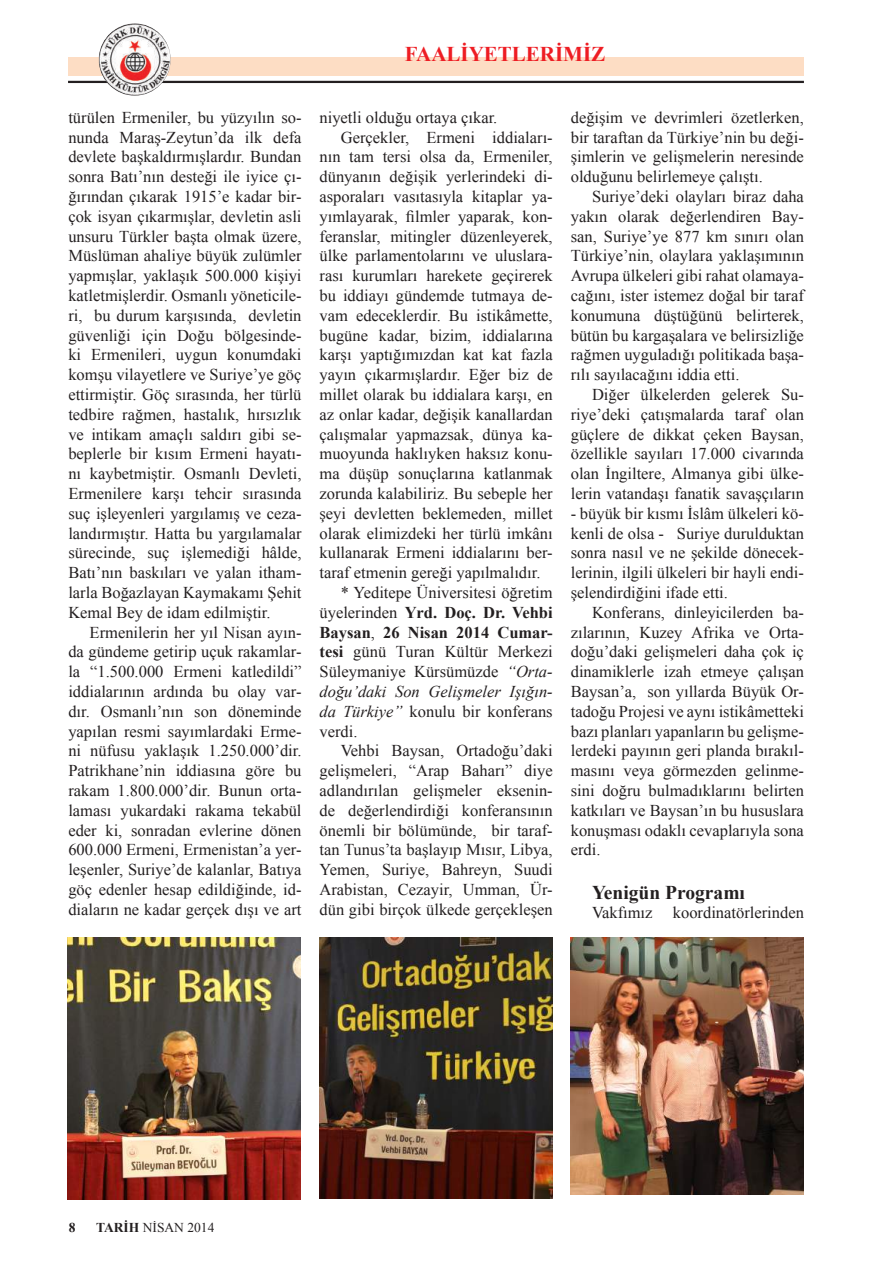
<style>
.page{position:relative;width:872px;height:1263px;background:#fff}
.page>*{position:absolute;margin:0;border:0;box-sizing:border-box;transform-origin:0 0}
.t1{font:700 21px "Times New Roman";color:#ee1d23}
.t2{font:700 19.5px "Times New Roman";color:#231f20}
.t3{font:16.5px/19.8px "Times New Roman";color:#231f20;text-align:justify}
.t4{font:700 16.5px "Times New Roman";color:#231f20}
.t5{font:italic 16.5px "Times New Roman";color:#231f20}
.t6{font:13.5px "Times New Roman";color:#231f20}
.t7{font:700 13.5px "Times New Roman";color:#231f20}
.s1{font-weight:400}
.s2{font-weight:700}
.s3{font-style:italic}
</style>
<div class="page">
<div style="left:68px;top:57px;width:736px;height:19px;background:#fdddc4"></div>
<hr style="left:68px;top:81px;width:736px;height:2px;background:#231f20">
<img style="left:99px;top:23px;width:72px;height:73px">
<img style="left:67px;top:938px;width:233px;height:261px">
<img style="left:319px;top:938px;width:234px;height:261px">
<img style="left:570px;top:938px;width:234px;height:256px">
<p class="t1" style="left:405px;top:39px;width:202px">FAALİYETLERİMİZ</p>
<p class="t3" style="left:68px;top:107px;width:235px">türülen Ermeniler, bu yüzyılın so&shy;nunda Maraş-Zeytun’da ilk defa devlete başkaldırmışlardır. Bundan sonra Batı’nın desteği ile iyice çı&shy;ğırından çıkarak 1915’e kadar bir&shy;çok isyan çıkarmışlar, devletin asli unsuru Türkler başta olmak üzere, Müslüman ahaliye büyük zulümler yapmışlar, yaklaşık 500.000 kişiyi katletmişlerdir. Osmanlı yöneticile&shy;ri, bu durum karşısında, devletin güvenliği için Doğu bölgesinde&shy;ki Ermenileri, uygun konumdaki komşu vilayetlere ve Suriye’ye göç ettirmiştir. Göç sırasında, her türlü tedbire rağmen, hastalık, hırsızlık ve intikam amaçlı saldırı gibi se&shy;beplerle bir kısım Ermeni hayatı&shy;nı kaybetmiştir. Osmanlı Devleti, Ermenilere karşı tehcir sırasında suç işleyenleri yargılamış ve ceza&shy;landırmıştır. Hatta bu yargılamalar sürecinde, suç işlemediği hâlde, Batı’nın baskıları ve yalan itham&shy;larla Boğazlayan Kaymakamı Şehit Kemal Bey de idam edilmiştir.</p>
<p class="t3" style="left:68px;top:622px;width:235px;text-indent:21px">Ermenilerin her yıl Nisan ayın&shy;da gündeme getirip uçuk rakamlar&shy;la “1.500.000 Ermeni katledildi” iddialarının ardında bu olay var&shy;dır. Osmanlı’nın son döneminde yapılan resmi sayımlardaki Erme&shy;ni nüfusu yaklaşık 1.250.000’dir.<br>Patrikhane’nin iddiasına göre bu rakam 1.800.000’dir. Bunun orta&shy;laması yukardaki rakama tekabül eder ki, sonradan evlerine dönen 600.000 Ermeni, Ermenistan’a yer&shy;leşenler, Suriye’de kalanlar, Batıya göç edenler hesap edildiğinde, id&shy;diaların ne kadar gerçek dışı ve art</p>
<p class="t3" style="left:319px;top:107px;width:179px">niyetli olduğu ortaya çıkar.</p>
<p class="t3" style="left:341px;top:127px;width:213px">Gerçekler, Ermeni iddiaları-</p>
<p class="t3" style="left:319px;top:147px;width:235px">nın tam tersi olsa da, Ermeniler,</p>
<p class="t3" style="left:319px;top:166px;width:235px">dünyanın değişik yerlerindeki di-</p>
<p class="t3" style="left:319px;top:186px;width:235px">asporaları vasıtasıyla kitaplar ya-</p>
<p class="t3" style="left:319px;top:206px;width:235px">yımlayarak, filmler yaparak, kon-</p>
<p class="t3" style="left:319px;top:226px;width:235px">feranslar, mitingler düzenleyerek,</p>
<p class="t3" style="left:319px;top:246px;width:235px">ülke parlamentolarını ve uluslara-</p>
<p class="t3" style="left:319px;top:265px;width:235px">rası kurumları harekete geçirerek</p>
<p class="t3" style="left:319px;top:285px;width:235px">bu iddiayı gündemde tutmaya de-</p>
<p class="t3" style="left:319px;top:305px;width:235px">vam edeceklerdir. Bu istikâmette,</p>
<p class="t3" style="left:319px;top:325px;width:235px">bugüne kadar, bizim, iddialarına</p>
<p class="t3" style="left:319px;top:345px;width:235px">karşı yaptığımızdan kat kat fazla</p>
<p class="t3" style="left:319px;top:364px;width:235px">yayın çıkarmışlardır. Eğer biz de</p>
<p class="t3" style="left:319px;top:384px;width:235px">millet olarak bu iddialara karşı, en</p>
<p class="t3" style="left:319px;top:404px;width:235px">az onlar kadar, değişik kanallardan</p>
<p class="t3" style="left:319px;top:424px;width:235px">çalışmalar yapmazsak, dünya ka-</p>
<p class="t3" style="left:319px;top:444px;width:235px">muoyunda haklıyken haksız konu-</p>
<p class="t3" style="left:319px;top:463px;width:235px">ma düşüp sonuçlarına katlanmak</p>
<p class="t3" style="left:319px;top:483px;width:235px">zorunda kalabiliriz. Bu sebeple her</p>
<p class="t3" style="left:319px;top:503px;width:235px">şeyi devletten beklemeden, millet</p>
<p class="t3" style="left:319px;top:523px;width:235px">olarak elimizdeki her türlü imkânı</p>
<p class="t3" style="left:319px;top:543px;width:235px">kullanarak Ermeni iddialarını ber-</p>
<p class="t3" style="left:319px;top:562px;width:222px">taraf etmenin gereği yapılmalıdır.</p>
<p class="t3" style="left:341px;top:582px;width:213px">* Yeditepe Üniversitesi öğretim</p>
<p class="t4" style="left:319px;top:601px;width:235px"><span class="s1">üyelerinden</span> Yrd. Doç. Dr. Vehbi</p>
<p class="t4" style="left:319px;top:621px;width:235px">Baysan<span class="s1">,</span> 26 Nisan 2014 Cumar-</p>
<p class="t3" style="left:319px;top:642px;width:235px"><span class="s2">tesi</span> günü Turan Kültür Merkezi</p>
<p class="t3" style="left:319px;top:661px;width:235px">Süleymaniye Kürsümüzde <span class="s3">“Orta-</span></p>
<p class="t5" style="left:319px;top:680px;width:235px">doğu’daki Son Gelişmeler Işığın-</p>
<p class="t3" style="left:319px;top:701px;width:235px"><span class="s3">da Türkiye”</span> konulu bir konferans</p>
<p class="t3" style="left:319px;top:721px;width:40px">verdi.</p>
<p class="t3" style="left:341px;top:741px;width:213px">Vehbi Baysan, Ortadoğu’daki</p>
<p class="t3" style="left:319px;top:760px;width:235px">gelişmeleri, “Arap Baharı” diye</p>
<p class="t3" style="left:319px;top:780px;width:235px">adlandırılan gelişmeler eksenin-</p>
<p class="t3" style="left:319px;top:800px;width:235px">de değerlendirdiği konferansının</p>
<p class="t3" style="left:319px;top:820px;width:235px">önemli bir bölümünde, bir taraf-</p>
<p class="t3" style="left:319px;top:840px;width:235px">tan Tunus’ta başlayıp Mısır, Libya,</p>
<p class="t3" style="left:319px;top:859px;width:235px">Yemen, Suriye, Bahreyn, Suudi</p>
<p class="t3" style="left:319px;top:879px;width:235px">Arabistan, Cezayir, Umman, Ür-</p>
<p class="t3" style="left:319px;top:899px;width:235px">dün gibi birçok ülkede gerçekleşen</p>
<p class="t3" style="left:571px;top:107px;width:235px">değişim ve devrimleri özetlerken, bir taraftan da Türkiye’nin bu deği&shy;şimlerin ve gelişmelerin neresinde olduğunu belirlemeye çalıştı.</p>
<p class="t3" style="left:571px;top:186px;width:235px;text-indent:21px">Suriye’deki olayları biraz daha yakın olarak değerlendiren Bay&shy;san, Suriye’ye 877 km sınırı olan Türkiye’nin, olaylara yaklaşımının Avrupa ülkeleri gibi rahat olamaya&shy;cağını, ister istemez doğal bir taraf konumuna düştüğünü belirterek, bütün bu kargaşalara ve belirsizliğe rağmen uyguladığı politikada başa&shy;rılı sayılacağını iddia etti.</p>
<p class="t3" style="left:571px;top:384px;width:235px;text-indent:21px">Diğer ülkelerden gelerek Su&shy;riye’deki çatışmalarda taraf olan güçlere de dikkat çeken Baysan, özellikle sayıları 17.000 civarında olan İngiltere, Almanya gibi ülke&shy;lerin vatandaşı fanatik savaşçıların</p>
<p class="t3" style="left:571px;top:503px;width:235px">- büyük bir kısmı İslâm ülkeleri kö&shy;kenli de olsa - Suriye durulduktan sonra nasıl ve ne şekilde dönecek&shy;lerinin, ilgili ülkeleri bir hayli endi&shy;şelendirdiğini ifade etti.</p>
<p class="t3" style="left:571px;top:602px;width:235px;text-indent:21px">Konferans, dinleyicilerden ba&shy;zılarının, Kuzey Afrika ve Orta&shy;doğu’daki gelişmeleri daha çok iç dinamiklerle izah etmeye çalışan Baysan’a, son yıllarda Büyük Or&shy;tadoğu Projesi ve aynı istikâmetteki bazı planları yapanların bu gelişme&shy;lerdeki payının geri planda bırakıl&shy;masını veya görmezden gelinme&shy;sini doğru bulmadıklarını belirten katkıları ve Baysan’ın bu hususlara konuşması odaklı cevaplarıyla sona erdi.</p>
<p class="t2" style="left:592px;top:879px;width:154px">Yenigün Programı</p>
<p class="t3" style="left:592px;top:903px;width:213px">Vakfımız koordinatörlerinden</p>
<p class="t7" style="left:69px;top:1218px;width:8px">8</p>
<p class="t6" style="left:96px;top:1218px;width:120px"><span class="s2">TARİH</span> NİSAN 2014</p>
</div>
